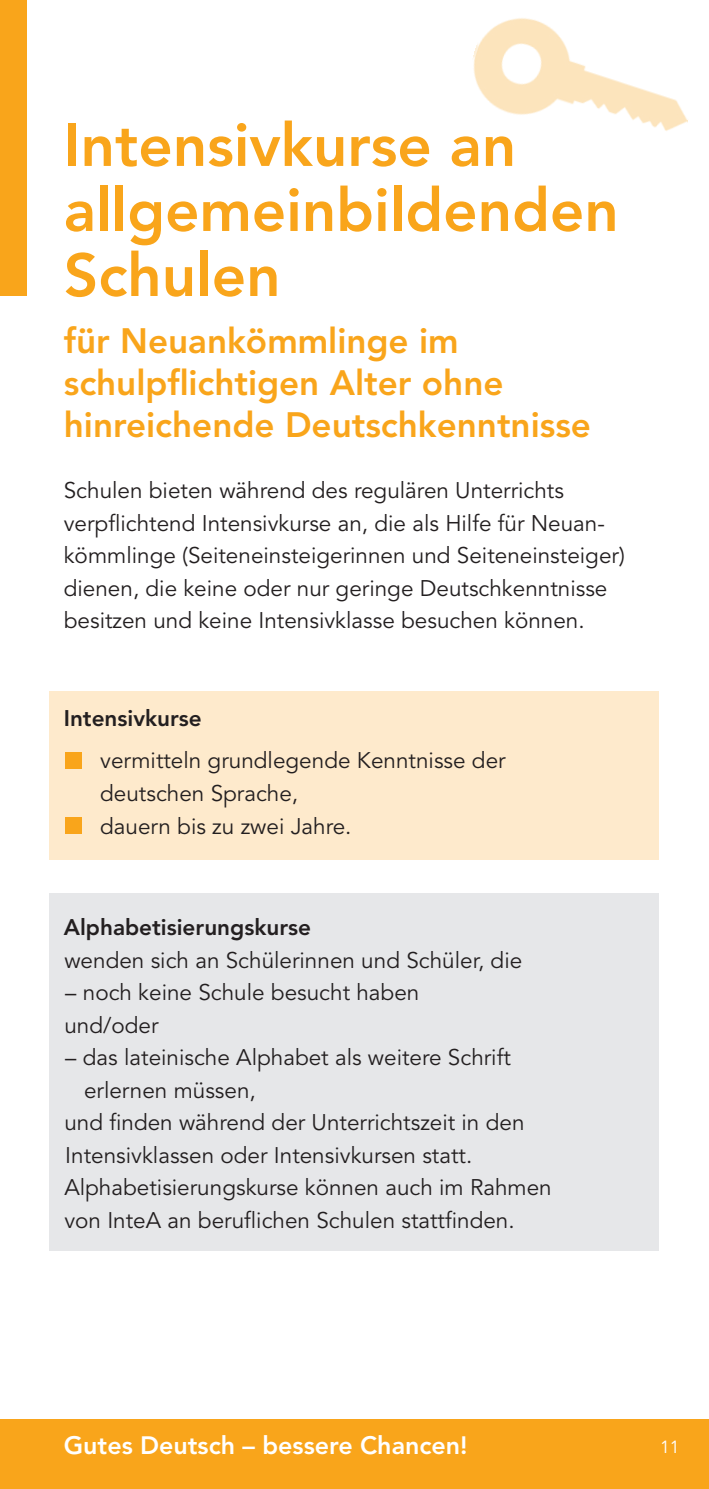
<style>
.page{position:relative;width:709px;height:1489px;background:#fff}
.page>*{position:absolute;margin:0;border:0;box-sizing:border-box;transform-origin:0 0}
.t1{font:800 60px/65px "Avenir LT Std";color:#f9a51b}
.t2{font:800 35px "Avenir LT Std";color:#f9a51b}
.t3{font:800 25px "Avenir LT Std";color:#fff}
.t4{font:22.5px/32.5px "Avenir LT Std";color:#231f20}
.t5{font:800 22.5px "Avenir LT Std";color:#231f20}
.t6{font:17.5px "Avenir LT Std";color:#fff}
</style>
<div class="page">
<div style="left:0;top:1419px;width:709px;height:69px;background:#f9a51b"></div>
<img style="left:473px;top:18px;width:215px;height:113px">
<div style="left:50px;top:691px;width:609px;height:168px;background:#feeacc"></div>
<div style="left:50px;top:893px;width:609px;height:358px;background:#e6e7e9"></div>
<div style="left:65px;top:752px;width:17px;height:16px;background:#f9a51b"></div>
<div style="left:65px;top:817px;width:17px;height:16px;background:#f9a51b"></div>
<div style="left:0;top:0;width:26px;height:295px;background:#f9a51b"></div>
<h1 class="t1" style="left:64px;top:118px;width:454px">Intensivkurse an</h1>
<h1 class="t1" style="left:64px;top:183px;width:556px">allgemeinbildenden<br>Schulen</h1>
<h2 class="t2" style="left:64px;top:326px;width:396px">für Neuankömmlinge im</h2>
<h2 class="t2" style="left:64px;top:368px;width:441px">schulpflichtigen Alter ohne</h2>
<h2 class="t2" style="left:64px;top:410px;width:528px">hinreichende Deutschkenntnisse</h2>
<p class="t4" style="left:64px;top:476px;width:501px">Schulen bieten während des regulären Unterrichts</p>
<p class="t4" style="left:64px;top:508px;width:562px">verpflichtend Intensivkurse an, die als Hilfe für Neuan&shy;kömmlinge (Seiteneinsteigerinnen und Seiteneinsteiger) dienen, die keine oder nur geringe Deutschkenntnisse besitzen und keine Intensivklasse besuchen können.</p>
<h2 class="t5" style="left:64px;top:709px;width:139px">Intensivkurse</h2>
<p class="t4" style="left:100px;top:746px;width:407px">vermitteln grundlegende Kenntnisse der deutschen Sprache,</p>
<p class="t4" style="left:100px;top:811px;width:253px">dauern bis zu zwei Jahre.</p>
<h2 class="t5" style="left:64px;top:918px;width:249px">Alphabetisierungskurse</h2>
<p class="t4" style="left:64px;top:945px;width:459px">wenden sich an Schülerinnen und Schüler, die</p>
<p class="t4" style="left:65px;top:977px;width:355px">– noch keine Schule besucht haben</p>
<p class="t4" style="left:64px;top:1010px;width:96px">und/oder</p>
<p class="t4" style="left:84px;top:1042px;width:428px;text-indent:-19px">– das lateinische Alphabet als weitere Schrift erlernen müssen,</p>
<p class="t4" style="left:64px;top:1107px;width:461px">und finden während der Unterrichtszeit in den<br>Intensivklassen oder Intensivkursen statt.</p>
<p class="t4" style="left:64px;top:1172px;width:489px">Alphabetisierungskurse können auch im Rahmen</p>
<p class="t4" style="left:64px;top:1205px;width:452px">von InteA an beruflichen Schulen stattfinden.</p>
<p class="t3" style="left:64px;top:1435px;width:405px">Gutes Deutsch – bessere Chancen!</p>
<p class="t6" style="left:660px;top:1439px;width:21px">11</p>
</div>
